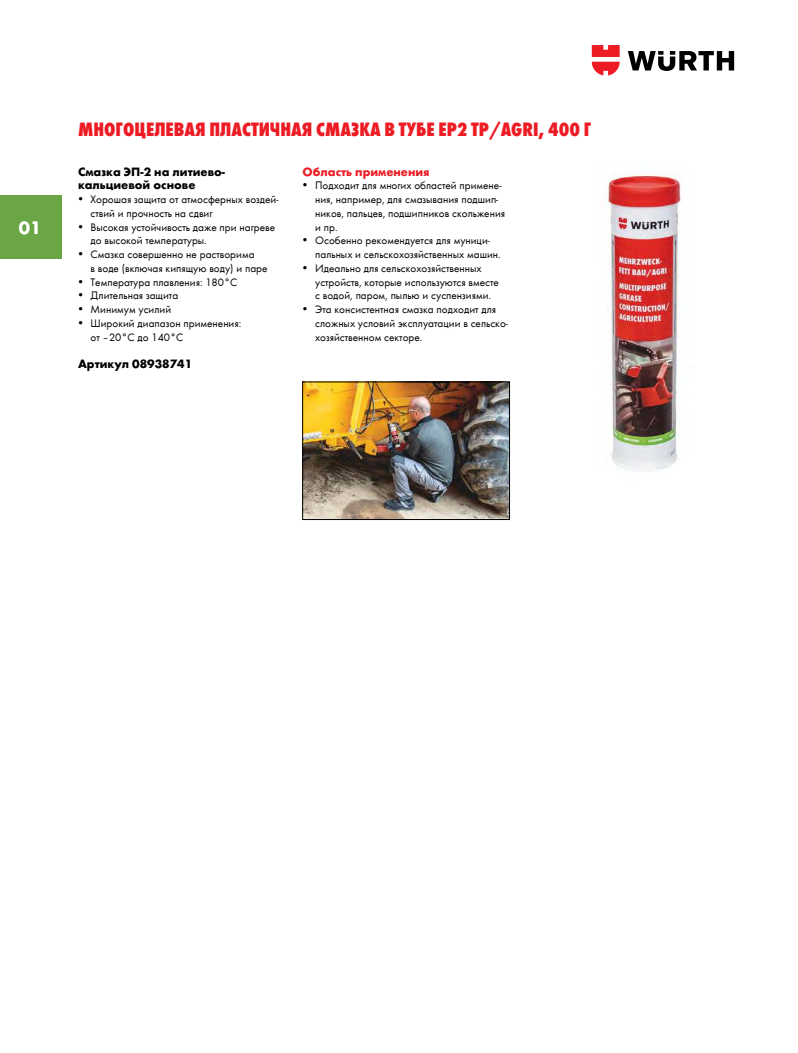
<style>
.page{position:relative;width:798px;height:1053px;background:#fff}
.page>*{position:absolute;margin:0;border:0;box-sizing:border-box;transform-origin:0 0}
.t1{font:20px "Wuerth Extra Bold Cond Caps";color:#ed1c24}
.t2{font:700 18.75px "Wuerth";color:#fff}
.t3{font:700 12.5px/13.8px "Wuerth";color:#000}
.t4{font:700 12.5px "Wuerth";color:#ed1c24}
.t5{font:11.25px/13.8px "Wuerth";color:#000}
</style>
<div class="page">
<img style="left:304px;top:384px;width:203px;height:133px">
<div style="left:302px;top:382px;width:207px;height:137px;border:1px solid #000"></div>
<img style="left:605px;top:173px;width:76px;height:298px">
<svg style="left:627px;top:51px;width:106px;height:20px"></svg>
<svg style="left:591px;top:45px;width:28px;height:30px"></svg>
<div style="left:0;top:195px;width:61px;height:64px;background:#6aa644"></div>
<h2 class="t2" style="left:19px;top:217px;width:24px">01</h2>
<h1 class="t1" style="left:78px;top:116px;width:515px">Многоцелевая пластичная смазка в тубе ЕР2 ТР/AGRI, 400 г</h1>
<p class="t3" style="left:78px;top:163px;width:148px">Смазка ЭП-2 на литиево&shy;кальциевой основе</p>
<p class="t5" style="left:90px;top:192px;width:189px;text-indent:-12px">• Хорошая защита от атмосферных воздей&shy;ствий и прочность на сдвиг</p>
<p class="t5" style="left:90px;top:219px;width:186px;text-indent:-12px">• Высокая устойчивость даже при нагреве до высокой температуры.</p>
<p class="t5" style="left:90px;top:247px;width:178px;text-indent:-12px">• Смазка совершенно не растворима<br>в воде (включая кипящую воду) и паре</p>
<p class="t5" style="left:78px;top:274px;width:161px">• Температура плавления: 180°C</p>
<p class="t5" style="left:78px;top:288px;width:102px">• Длительная защита</p>
<p class="t5" style="left:78px;top:302px;width:95px">• Минимум усилий</p>
<p class="t5" style="left:90px;top:316px;width:152px;text-indent:-12px">• Широкий диапазон применения: от –20°C до 140°C</p>
<p class="t3" style="left:78px;top:356px;width:116px">Артикул 08938741</p>
<p class="t4" style="left:302px;top:162px;width:128px">Область применения</p>
<p class="t5" style="left:315px;top:178px;width:191px;text-indent:-12px">• Подходит для многих областей примене&shy;ния, например, для смазывания подшип&shy;ников, пальцев, подшипников скольжения и пр.</p>
<p class="t5" style="left:315px;top:233px;width:187px;text-indent:-12px">• Особенно рекомендуется для муници&shy;пальных и сельскохозяйственных машин.</p>
<p class="t5" style="left:315px;top:261px;width:185px;text-indent:-12px">• Идеально для сельскохозяйственных устройств, которые используются вместе с водой, паром, пылью и суспензиями.</p>
<p class="t5" style="left:315px;top:302px;width:194px;text-indent:-12px">• Эта консистентная смазка подходит для сложных условий эксплуатации в сельско&shy;хозяйственном секторе.</p>
</div>
